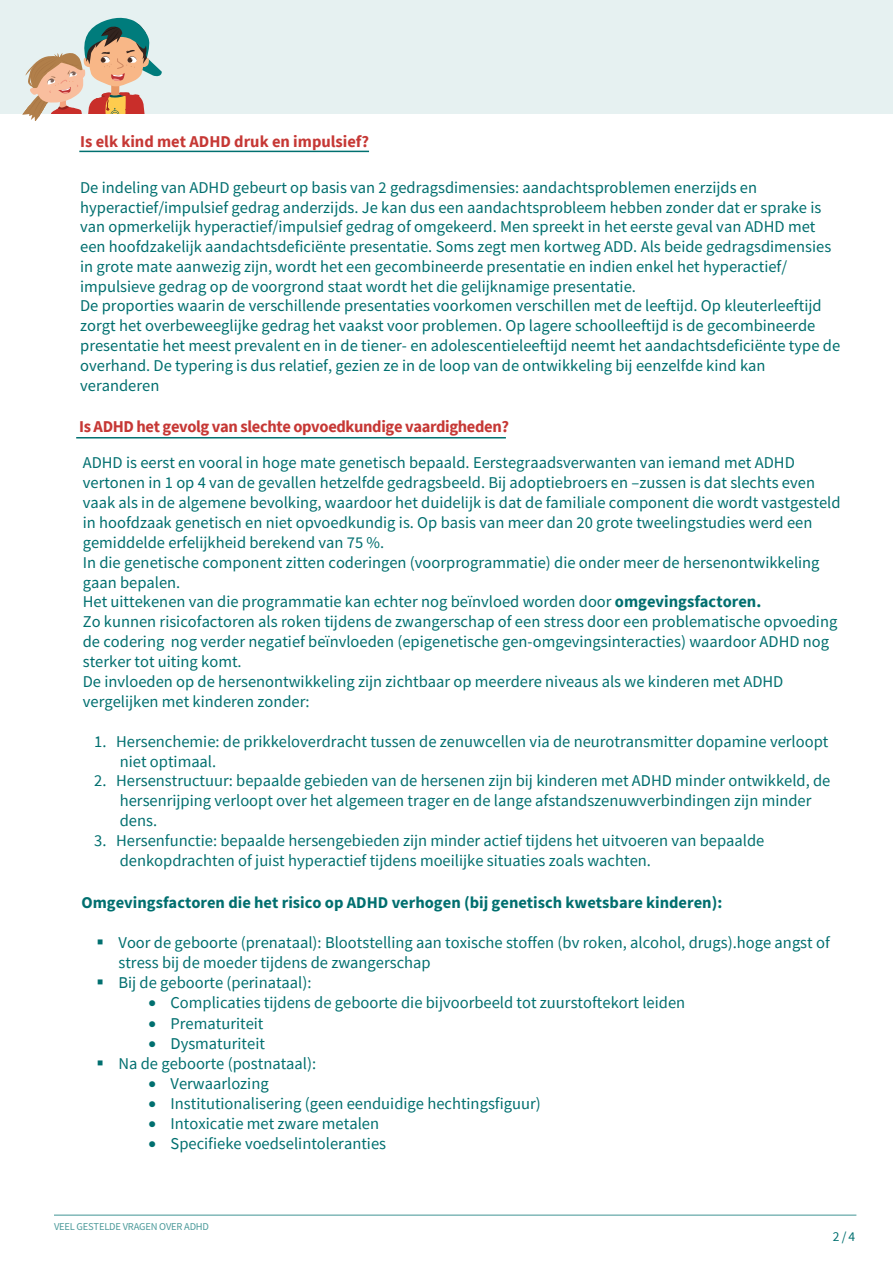
<style>
.page{position:relative;width:893px;height:1263px;background:#fff}
.page>*{position:absolute;margin:0;border:0;box-sizing:border-box;transform-origin:0 0}
.t1{font:16.5px/20px "Source Sans Pro";color:#006f6f}
.t2{font:700 16.5px "Source Sans Pro";color:#006f6f}
.t3{font:700 16.5px "Source Sans Pro";letter-spacing:-.025em;color:#c63835}
.t4{font:700 16.5px "Source Sans Pro";color:#c63835}
.t5{font:13.5px "Source Sans Pro";color:#007070}
.t6{font:10.5px "Source Sans Pro";letter-spacing:-.02em;color:#4d9b9b}
.s1{font-weight:700}
</style>
<div class="page">
<hr style="left:54px;top:1214px;width:802px;height:2px;background:#80b8b8">
<div style="left:0;top:0;width:893px;height:113px;background:#e6f1f1"></div>
<svg style="left:22px;top:17px;width:140px;height:104px"></svg>
<hr style="left:79px;top:151px;width:290px;height:1px;background:#007070">
<hr style="left:76px;top:437px;width:430px;height:1px;background:#007070">
<p class="t4" style="left:80px;top:131px;width:291px">Is elk kind met ADHD druk en impulsief?</p>
<p class="t1" style="left:80px;top:177px;width:761px">De indeling van ADHD gebeurt op basis van 2 gedragsdimensies: aandachtsproblemen enerzijds en hyperactief/impulsief gedrag anderzijds. Je kan dus een aandachtsprobleem hebben zonder dat er sprake is van opmerkelijk hyperactief/impulsief gedrag of omgekeerd. Men spreekt in het eerste geval van ADHD met een hoofdzakelijk aandachtsdeficiënte presentatie. Soms zegt men kortweg ADD. Als beide gedragsdimensies in grote mate aanwezig zijn, wordt het een gecombineerde presentatie en indien enkel het hyperactief/ impulsieve gedrag op de voorgrond staat wordt het die gelijknamige presentatie.<br>De proporties waarin de verschillende presentaties voorkomen verschillen met de leeftijd. Op kleuterleeftijd zorgt het overbeweeglijke gedrag het vaakst voor problemen. Op lagere schoolleeftijd is de gecombineerde presentatie het meest prevalent en in de tiener- en adolescentieleeftijd neemt het aandachtsdeficiënte type de overhand. De typering is dus relatief, gezien ze in de loop van de ontwikkeling bij eenzelfde kind kan veranderen</p>
<p class="t3" style="left:79px;top:415px;width:431px">Is ADHD het gevolg van slechte opvoedkundige vaardigheden?</p>
<p class="t1" style="left:83px;top:453px;width:759px">ADHD is eerst en vooral in hoge mate genetisch bepaald. Eerstegraadsverwanten van iemand met ADHD vertonen in 1 op 4 van de gevallen hetzelfde gedragsbeeld. Bij adoptiebroers en –zussen is dat slechts even vaak als in de algemene bevolking, waardoor het duidelijk is dat de familiale component die wordt vastgesteld in hoofdzaak genetisch en niet opvoedkundig is. Op basis van meer dan 20 grote tweelingstudies werd een gemiddelde erfelijkheid berekend van 75 %.<br>In die genetische component zitten coderingen (voorprogrammatie) die onder meer de hersenontwikkeling gaan bepalen.<br>Het uittekenen van die programmatie kan echter nog beïnvloed worden door <span class="s1">omgevingsfactoren.<br></span>Zo kunnen risicofactoren als roken tijdens de zwangerschap of een stress door een problematische opvoeding de codering nog verder negatief beïnvloeden (epigenetische gen-omgevingsinteracties) waardoor ADHD nog sterker tot uiting komt.<br>De invloeden op de hersenontwikkeling zijn zichtbaar op meerdere niveaus als we kinderen met ADHD vergelijken met kinderen zonder:</p>
<p class="t1" style="left:120px;top:731px;width:710px;text-indent:-26px">1. Hersenchemie: de prikkeloverdracht tussen de zenuwcellen via de neurotransmitter dopamine verloopt niet optimaal.</p>
<p class="t1" style="left:120px;top:771px;width:712px;text-indent:-26px">2. Hersenstructuur: bepaalde gebieden van de hersenen zijn bij kinderen met ADHD minder ontwikkeld, de hersenrijping verloopt over het algemeen trager en de lange afstandszenuwverbindingen zijn minder dens.</p>
<p class="t1" style="left:120px;top:830px;width:646px;text-indent:-26px">3. Hersenfunctie: bepaalde hersengebieden zijn minder actief tijdens het uitvoeren van bepaalde denkopdrachten of juist hyperactief tijdens moeilijke situaties zoals wachten.</p>
<p class="t2" style="left:81px;top:891px;width:642px">Omgevingsfactoren die het risico op ADHD verhogen (bij genetisch kwetsbare kinderen):</p>
<p class="t1" style="left:118px;top:932px;width:713px;text-indent:-22px">▪ Voor de geboorte (prenataal): Blootstelling aan toxische stoffen (bv roken, alcohol, drugs).hoge angst of stress bij de moeder tijdens de zwangerschap</p>
<p class="t1" style="left:96px;top:973px;width:217px">▪ Bij de geboorte (perinataal):</p>
<p class="t1" style="left:148px;top:993px;width:538px">• Complicaties tijdens de geboorte die bijvoorbeeld tot zuurstoftekort leiden</p>
<p class="t1" style="left:148px;top:1013px;width:117px">• Prematuriteit</p>
<p class="t1" style="left:148px;top:1033px;width:118px">• Dysmaturiteit</p>
<p class="t1" style="left:96px;top:1053px;width:221px">▪ Na de geboorte (postnataal):</p>
<p class="t1" style="left:148px;top:1073px;width:122px">• Verwaarlozing</p>
<p class="t1" style="left:148px;top:1093px;width:394px">• Institutionalisering (geen eenduidige hechtingsfiguur)</p>
<p class="t1" style="left:148px;top:1113px;width:232px">• Intoxicatie met zware metalen</p>
<p class="t1" style="left:148px;top:1133px;width:239px">• Specifieke voedselintoleranties</p>
<p class="t6" style="left:54px;top:1220px;width:157px">VEEL GESTELDE VRAGEN OVER ADHD</p>
<p class="t5" style="left:833px;top:1228px;width:24px">2 / 4</p>
</div>
